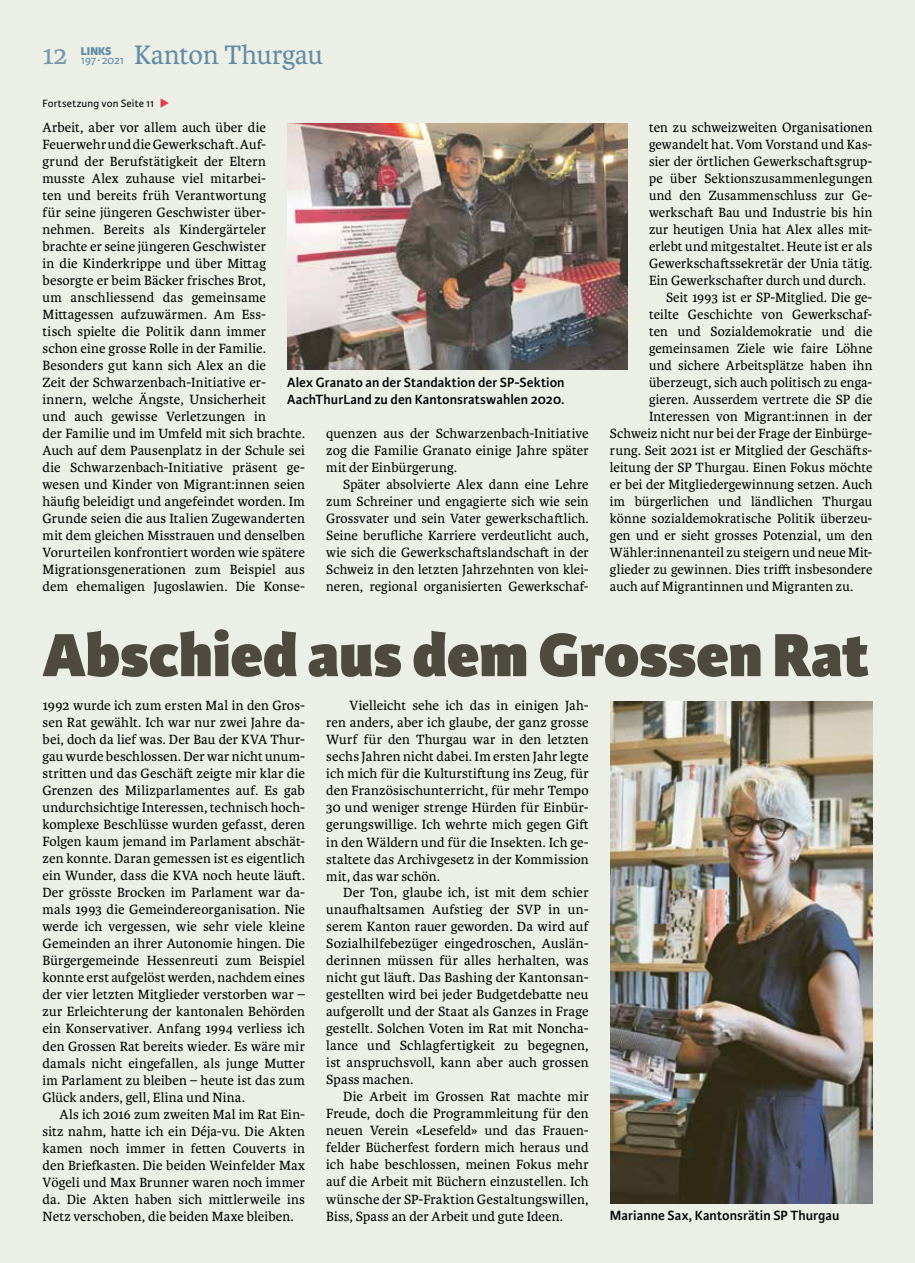
<style>
.page{position:relative;width:915px;height:1263px;background:#fff}
.page>*{position:absolute;margin:0;border:0;box-sizing:border-box;transform-origin:0 0}
.t1{font:800 64.8px "Karmina Sans";color:#4e4a40}
.t2{font:28.5px "Karmina";letter-spacing:-.01em;color:#628ca5}
.t3{font:28.5px "Karmina";color:#7799af}
.t4{font:14.25px/17px "Karmina";letter-spacing:.01em;color:#000;text-align:justify}
.t5{font:600 14.25px/17px "Karmina Sans";letter-spacing:.005em;color:#000}
.t6{font:12px "Karmina Sans";letter-spacing:-.02em;color:#628ca5}
.t7{font:800 12px "Karmina Sans";color:#628ca5}
.t8{font:11.25px "Karmina Sans";letter-spacing:.015em;color:#000}
.s1{color:#e73c3f}
</style>
<div class="page">
<div style="left:0;top:0;width:914px;height:1263px;background:#ebefe5"></div>
<img style="left:610px;top:701px;width:262px;height:502px">
<img style="left:287px;top:123px;width:340px;height:247px">
<h2 class="t3" style="left:43px;top:39px;width:27px">12</h2>
<p class="t7" style="left:81px;top:44px;width:32px">LINKS</p>
<p class="t6" style="left:81px;top:53px;width:45px">197 ∙ 2021</p>
<h2 class="t2" style="left:134px;top:39px;width:190px">Kanton Thurgau</h2>
<p class="t8" style="left:43px;top:97px;width:128px">Fortsetzung von Seite 11 <span class="s1">◆</span></p>
<p class="t4" style="left:43px;top:119px;width:264px;text-align:left">Arbeit, aber vor allem auch über die Feuerwehr und die Gewerkschaft. Auf&shy;grund der Berufstätigkeit der Eltern musste Alex zuhause viel mitarbei-<br>ten und bereits früh Verantwortung<br>für seine jüngeren Geschwister über&shy;nehmen. Bereits als Kindergärteler brachte er seine jüngeren Geschwister<br>in die Kinderkrippe und über Mittag besorgte er beim Bäcker frisches Brot,<br>um anschliessend das gemeinsame Mittagessen aufzuwärmen. Am Ess-<br>tisch spielte die Politik dann immer<br>schon eine grosse Rolle in der Familie.<br>Besonders gut kann sich Alex an die<br>Zeit der Schwarzenbach-Initiative er&shy;innern, welche Ängste, Unsicherheit<br>und auch gewisse Verletzungen in<br>der Familie und im Umfeld mit sich brachte.<br>Auch auf dem Pausenplatz in der Schule sei die Schwarzenbach-Initiative präsent ge&shy;wesen und Kinder von Migrant:innen seien häufig beleidigt und angefeindet worden. Im Grunde seien die aus Italien Zugewanderten mit dem gleichen Misstrauen und denselben Vorurteilen konfrontiert worden wie spätere Migrationsgenerationen zum Beispiel aus dem ehemaligen Jugoslawien. Die Konse-</p>
<p class="t4" style="left:648px;top:119px;width:225px">ten zu schweizweiten Organisationen</p>
<p class="t4" style="left:648px;top:136px;width:225px">gewandelt hat. Vom Vorstand und Kas-</p>
<p class="t4" style="left:648px;top:153px;width:225px">sier der örtlichen Gewerkschaftsgrup-</p>
<p class="t4" style="left:648px;top:170px;width:225px">pe über Sektionszusammenlegungen</p>
<p class="t4" style="left:648px;top:187px;width:225px">und den Zusammenschluss zur Ge-</p>
<p class="t4" style="left:648px;top:204px;width:225px">werkschaft Bau und Industrie bis hin</p>
<p class="t4" style="left:648px;top:221px;width:225px">zur heutigen Unia hat Alex alles mit-</p>
<p class="t4" style="left:648px;top:238px;width:225px">erlebt und mitgestaltet. Heute ist er als</p>
<p class="t4" style="left:648px;top:255px;width:225px">Gewerkschaftssekretär der Unia tätig.</p>
<p class="t4" style="left:648px;top:272px;width:218px">Ein Gewerkschafter durch und durch.</p>
<p class="t4" style="left:665px;top:289px;width:208px">Seit 1993 ist er SP-Mitglied. Die ge-</p>
<p class="t4" style="left:648px;top:306px;width:225px">teilte Geschichte von Gewerkschaf-</p>
<p class="t4" style="left:648px;top:323px;width:225px">ten und Sozialdemokratie und die</p>
<p class="t4" style="left:648px;top:340px;width:225px">gemeinsamen Ziele wie faire Löhne</p>
<p class="t4" style="left:648px;top:357px;width:225px">und sichere Arbeitsplätze haben ihn</p>
<p class="t4" style="left:648px;top:374px;width:225px">überzeugt, sich auch politisch zu enga-</p>
<p class="t4" style="left:648px;top:391px;width:225px">gieren. Ausserdem vertrete die SP die</p>
<p class="t4" style="left:648px;top:408px;width:225px">Interessen von Migrant:innen in der</p>
<p class="t4" style="left:609px;top:425px;width:264px">Schweiz nicht nur bei der Frage der Einbürge-</p>
<p class="t4" style="left:609px;top:442px;width:264px">rung. Seit 2021 ist er Mitglied der Geschäfts-</p>
<p class="t4" style="left:609px;top:459px;width:264px">leitung der SP Thurgau. Einen Fokus möchte</p>
<p class="t4" style="left:609px;top:476px;width:264px">er bei der Mitgliedergewinnung setzen. Auch</p>
<p class="t4" style="left:609px;top:493px;width:264px">im bürgerlichen und ländlichen Thurgau</p>
<p class="t4" style="left:609px;top:510px;width:264px">könne sozialdemokratische Politik überzeu-</p>
<p class="t4" style="left:609px;top:527px;width:264px">gen und er sieht grosses Potenzial, um den</p>
<p class="t4" style="left:609px;top:544px;width:264px">Wähler:innenanteil zu steigern und neue Mit-</p>
<p class="t4" style="left:609px;top:561px;width:264px">glieder zu gewinnen. Dies trifft insbesondere</p>
<p class="t4" style="left:609px;top:578px;width:245px">auch auf Migrantinnen und Migranten zu.</p>
<h1 class="t1" style="left:43px;top:616px;width:827px">Abschied aus dem Grossen Rat</h1>
<p class="t4" style="left:43px;top:697px;width:264px">1992 wurde ich zum ersten Mal in den Gros&shy;sen Rat gewählt. Ich war nur zwei Jahre da&shy;bei, doch da lief was. Der Bau der KVA Thur&shy;gau wurde beschlossen. Der war nicht unum&shy;stritten und das Geschäft zeigte mir klar die Grenzen des Milizparlamentes auf. Es gab undurchsichtige Interessen, technisch hoch&shy;komplexe Beschlüsse wurden gefasst, deren Folgen kaum jemand im Parlament abschät&shy;zen konnte. Daran gemessen ist es eigentlich ein Wunder, dass die KVA noch heute läuft.<br>Der grösste Brocken im Parlament war da&shy;mals 1993 die Gemeindereorganisation. Nie werde ich vergessen, wie sehr viele kleine Gemeinden an ihrer Autonomie hingen. Die Bürgergemeinde Hessenreuti zum Beispiel konnte erst aufgelöst werden, nachdem eines der vier letzten Mitglieder verstorben war – zur Erleichterung der kantonalen Behörden ein Konservativer. Anfang 1994 verliess ich den Grossen Rat bereits wieder. Es wäre mir damals nicht eingefallen, als junge Mutter im Parlament zu bleiben – heute ist das zum Glück anders, gell, Elina und Nina.</p>
<p class="t4" style="left:43px;top:1106px;width:264px;text-indent:17px">Als ich 2016 zum zweiten Mal im Rat Ein&shy;sitz nahm, hatte ich ein Déja-vu. Die Akten kamen noch immer in fetten Couverts in den Briefkasten. Die beiden Weinfelder Max Vögeli und Max Brunner waren noch immer da. Die Akten haben sich mittlerweile ins Netz verschoben, die beiden Maxe bleiben.</p>
<p class="t5" style="left:287px;top:374px;width:279px">Alex Granato an der Standaktion der SP-Sektion<br>AachThurLand zu den Kantonsratswahlen 2020.</p>
<p class="t4" style="left:326px;top:425px;width:264px">quenzen aus der Schwarzenbach-Initiative zog die Familie Granato einige Jahre später mit der Einbürgerung.</p>
<p class="t4" style="left:326px;top:476px;width:264px;text-indent:17px">Später absolvierte Alex dann eine Lehre zum Schreiner und engagierte sich wie sein Grossvater und sein Vater gewerkschaftlich.<br>Seine berufliche Karriere verdeutlicht auch, wie sich die Gewerkschaftslandschaft in der Schweiz in den letzten Jahrzehnten von klei&shy;neren, regional organisierten Gewerkschaf-</p>
<p class="t4" style="left:326px;top:697px;width:264px;text-indent:23px">Vielleicht sehe ich das in einigen Jah&shy;ren anders, aber ich glaube, der ganz grosse Wurf für den Thurgau war in den letzten sechs Jahren nicht dabei. Im ersten Jahr legte ich mich für die Kulturstiftung ins Zeug, für den Französischunterricht, für mehr Tempo 30 und weniger strenge Hürden für Einbür&shy;gerungswillige. Ich wehrte mich gegen Gift in den Wäldern und für die Insekten. Ich ge&shy;staltete das Archivgesetz in der Kommission mit, das war schön.</p>
<p class="t4" style="left:326px;top:884px;width:264px;text-indent:17px">Der Ton, glaube ich, ist mit dem schier unaufhaltsamen Aufstieg der SVP in un&shy;serem Kanton rauer geworden. Da wird auf Sozialhilfebezüger eingedroschen, Auslän&shy;derinnen müssen für alles herhalten, was nicht gut läuft. Das Bashing der Kantonsan&shy;gestellten wird bei jeder Budgetdebatte neu aufgerollt und der Staat als Ganzes in Frage gestellt. Solchen Voten im Rat mit Noncha&shy;lance und Schlagfertigkeit zu begegnen, ist anspruchsvoll, kann aber auch grossen Spass machen.</p>
<p class="t4" style="left:326px;top:1088px;width:264px;text-indent:17px">Die Arbeit im Grossen Rat machte mir Freude, doch die Programmleitung für den neuen Verein «Lesefeld» und das Frauen&shy;felder Bücherfest fordern mich heraus und ich habe beschlossen, meinen Fokus mehr auf die Arbeit mit Büchern einzustellen. Ich wünsche der SP-Fraktion Gestaltungswillen, Biss, Spass an der Arbeit und gute Ideen.</p>
<p class="t5" style="left:609px;top:1207px;width:231px">Marianne Sax, Kantonsrätin SP Thurgau</p>
</div>
